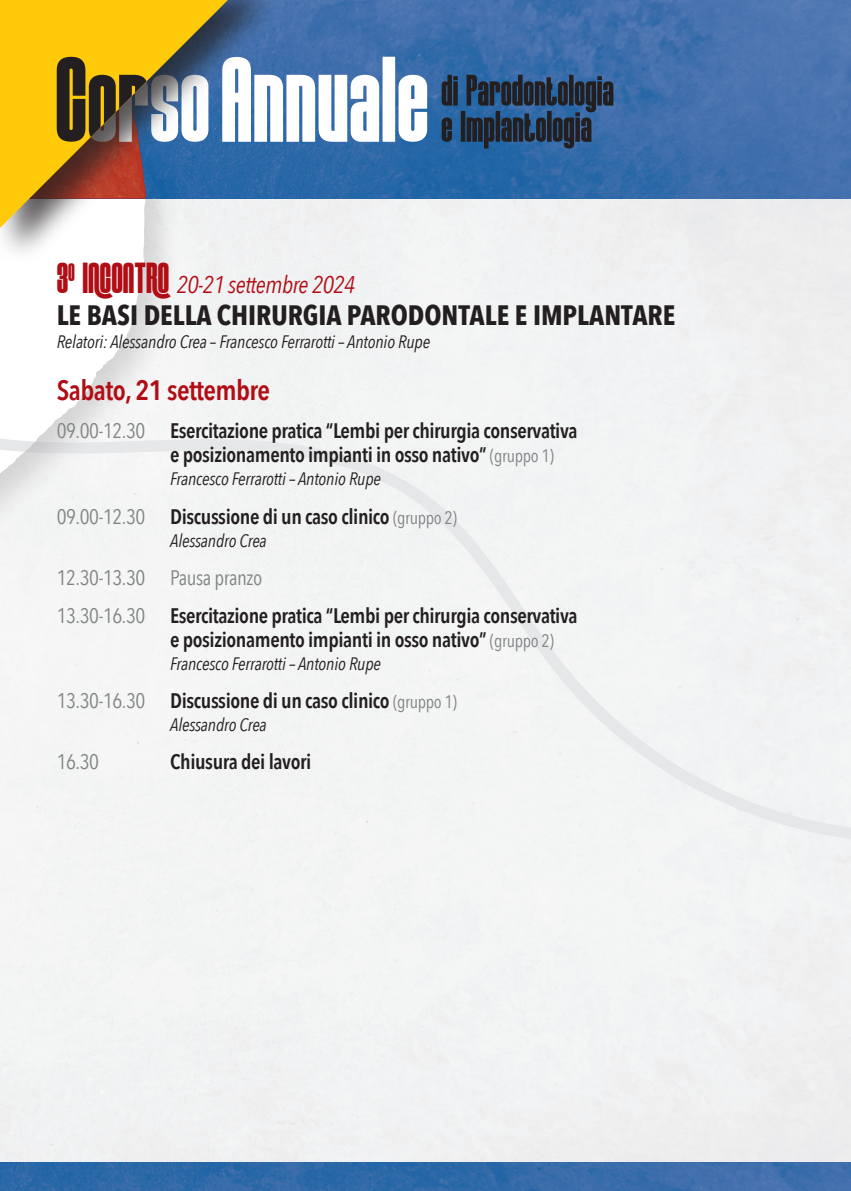
<style>
.page{position:relative;width:851px;height:1191px;background:#fff}
.page>*{position:absolute;margin:0;border:0;box-sizing:border-box;transform-origin:0 0}
.t1{font:700 28px "Avenir Next Condensed";color:#231f20}
.t2{font:600 28px "Avenir Next Condensed";letter-spacing:-.02em;color:#b00d15}
.t3{font:italic 24px "Avenir Next Condensed";letter-spacing:-.02em;color:#b00d15}
.t4{font:600 21px/24px "Avenir Next Condensed";letter-spacing:-.02em;color:#231f20}
.t5{font:21px "Avenir Next Condensed";color:#818485}
.t6{font:italic 18px "Avenir Next Condensed";letter-spacing:-.01em;color:#231f20}
.s1{font-family:"MUSCULARSTRENGTH";font-weight:700;font-style:normal;font-size:36px}
.s2{font-weight:400;color:#818485}
.s3{font-weight:400;font-size:18px;color:#818485}
</style>
<div class="page">
<div style="left:0;top:198px;width:850px;height:643px;background:#f2f3f4"></div>
<div style="left:0;top:0;width:184px;height:595px;background:#231f20;opacity:.15"></div>
<svg style="left:0;top:266px;width:146px;height:291px"></svg>
<img style="left:283px;top:0;width:567px;height:198px">
<img style="left:0;top:1162px;width:850px;height:29px">
<div style="left:0;top:0;width:283px;height:266px;background:#231f20;opacity:.75"></div>
<svg style="left:0;top:0;width:245px;height:228px"></svg>
<svg style="left:222px;top:57px;width:205px;height:85px"></svg>
<svg style="left:0;top:0;width:208px;height:198px;background:#b39436"></svg>
<svg style="left:441px;top:75px;width:172px;height:73px;background:#2a4566"></svg>
<p class="t3" style="left:57px;top:270px;width:300px"><span class="s1">3</span><sup>O</sup> <span class="s1">INCONTRO</span> 20-21 settembre 2024</p>
<h1 class="t1" style="left:57px;top:298px;width:620px">LE BASI DELLA CHIRURGIA PARODONTALE E IMPLANTARE</h1>
<p class="t6" style="left:57px;top:331px;width:375px">Relatori: Alessandro Crea – Francesco Ferrarotti – Antonio Rupe</p>
<h1 class="t2" style="left:57px;top:366px;width:215px">Sabato, 21 settembre</h1>
<p class="t4" style="left:170px;top:418px;width:409px;text-indent:-113px"><span class="s2">09.00-12.30</span> Esercitazione pratica “Lembi per chirurgia conservativa e posizionamento impianti in osso nativo” <span class="s3">(gruppo 1)</span></p>
<p class="t6" style="left:170px;top:468px;width:212px">Francesco Ferrarotti – Antonio Rupe</p>
<p class="t4" style="left:57px;top:504px;width:402px"><span class="s2">09.00-12.30</span> Discussione di un caso clinico <span class="s3">(gruppo 2)</span></p>
<p class="t6" style="left:170px;top:529px;width:98px">Alessandro Crea</p>
<p class="t4" style="left:57px;top:558px;width:522px;line-height:38.2px"><span class="s2">12.30-13.30 Pausa pranzo<br>13.30-16.30</span> Esercitazione pratica “Lembi per chirurgia conservativa</p>
<p class="t4" style="left:170px;top:627px;width:385px">e posizionamento impianti in osso nativo” <span class="s3">(gruppo 2)</span></p>
<p class="t6" style="left:170px;top:653px;width:212px">Francesco Ferrarotti – Antonio Rupe</p>
<p class="t4" style="left:57px;top:688px;width:402px"><span class="s2">13.30-16.30</span> Discussione di un caso clinico <span class="s3">(gruppo 1)</span></p>
<p class="t6" style="left:170px;top:714px;width:98px">Alessandro Crea</p>
<p class="t5" style="left:57px;top:744px;width:44px">16.30</p>
<p class="t4" style="left:170px;top:749px;width:143px">Chiusura dei lavori</p>
</div>
